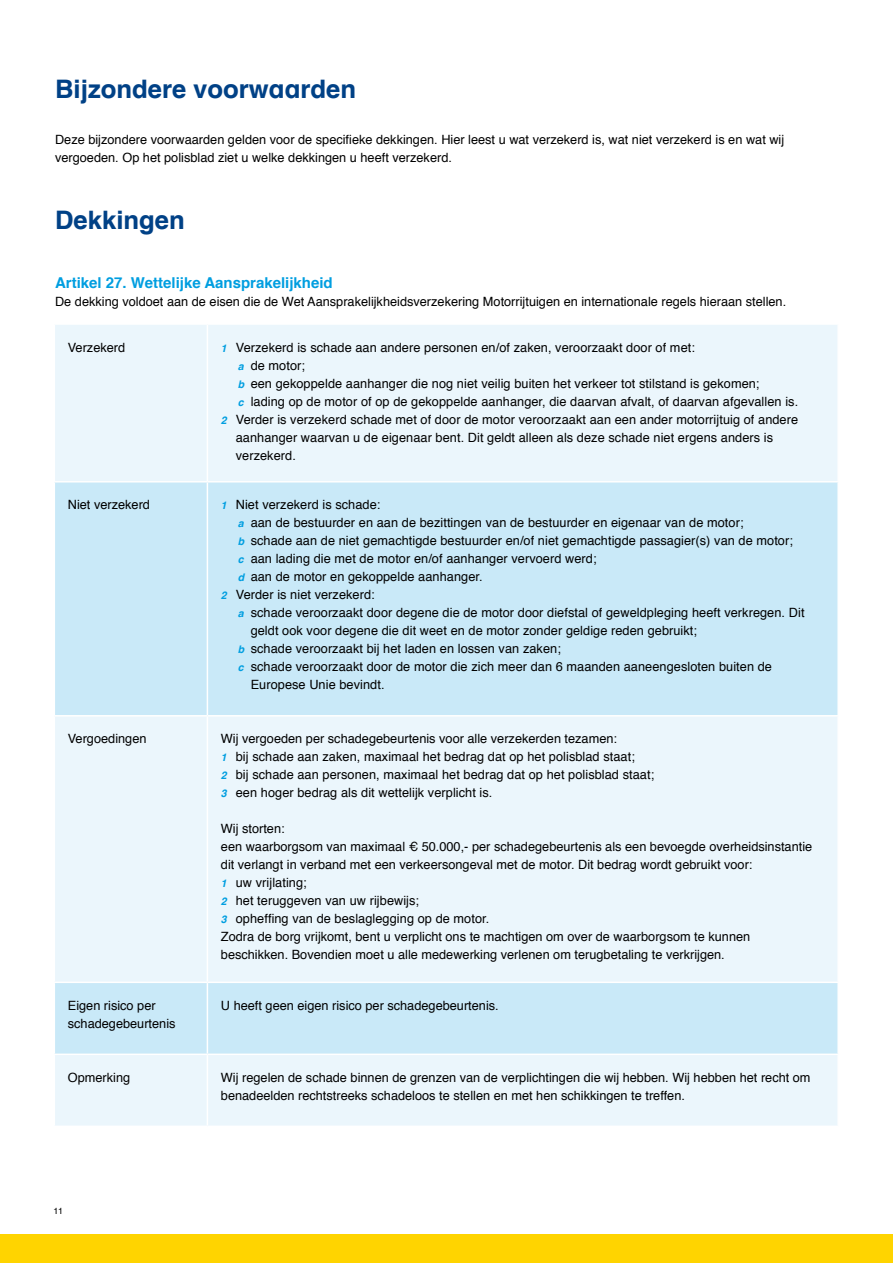
<style>
.page{position:relative;width:893px;height:1263px;background:#fff}
.page>*{position:absolute;margin:0;border:0;box-sizing:border-box;transform-origin:0 0}
.t1{font:700 25.5px "Schulbuch Nord";color:#004186}
.t2{font:700 15px "Helvetica";color:#009ee0}
.t3{font:12.75px/18px "Helvetica";letter-spacing:.005em;color:#000}
.t4{font:9px "Helvetica";color:#000}
.s1{font-weight:700;font-style:italic;font-size:10.5px;color:#009ee0}
</style>
<div class="page">
<div style="left:0;top:1234px;width:893px;height:29px;background:#ffd400"></div>
<div style="left:55px;top:325px;width:782px;height:800px;background:#ebf6fc"></div>
<svg style="left:55px;top:482px;width:782px;height:571px;fill:#c9e9f8"></svg>
<hr style="left:207px;top:325px;width:1px;height:156px;background:#fff">
<hr style="left:207px;top:482px;width:1px;height:233px;background:#fff">
<hr style="left:207px;top:716px;width:1px;height:265px;background:#fff">
<hr style="left:207px;top:983px;width:1px;height:70px;background:#fff">
<hr style="left:207px;top:1055px;width:1px;height:70px;background:#fff">
<hr style="left:54px;top:481px;width:153px;height:1px;background:#fff">
<hr style="left:207px;top:481px;width:632px;height:1px;background:#fff">
<hr style="left:54px;top:715px;width:153px;height:1px;background:#fff">
<hr style="left:207px;top:715px;width:632px;height:1px;background:#fff">
<hr style="left:54px;top:981px;width:153px;height:2px;background:#fff">
<hr style="left:207px;top:981px;width:632px;height:2px;background:#fff">
<hr style="left:54px;top:1053px;width:153px;height:2px;background:#fff">
<hr style="left:207px;top:1053px;width:632px;height:2px;background:#fff">
<h1 class="t1" style="left:55px;top:73px;width:302px">Bijzondere voorwaarden</h1>
<p class="t3" style="left:55px;top:131px;width:731px">Deze bijzondere voorwaarden gelden voor de specifieke dekkingen. Hier leest u wat verzekerd is, wat niet verzekerd is en wat wij vergoeden. Op het polisblad ziet u welke dekkingen u heeft verzekerd.</p>
<h1 class="t1" style="left:55px;top:204px;width:131px">Dekkingen</h1>
<p class="t2" style="left:55px;top:271px;width:279px">Artikel 27. Wettelijke Aansprakelijkheid</p>
<p class="t3" style="left:55px;top:293px;width:733px">De dekking voldoet aan de eisen die de Wet Aansprakelijkheidsverzekering Motorrijtuigen en internationale regels hieraan stellen.</p>
<p class="t3" style="left:68px;top:338px;width:59px">Verzekerd</p>
<p class="t3" style="left:221px;top:338px;width:476px"><span class="s1">1</span> Verzekerd is schade aan andere personen en/of zaken, veroorzaakt door of met:</p>
<p class="t3" style="left:238px;top:356px;width:69px"><span class="s1">a</span> de motor;</p>
<p class="t3" style="left:238px;top:374px;width:523px"><span class="s1">b</span> een gekoppelde aanhanger die nog niet veilig buiten het verkeer tot stilstand is gekomen;</p>
<p class="t3" style="left:238px;top:392px;width:562px"><span class="s1">c</span> lading op de motor of op de gekoppelde aanhanger, die daarvan afvalt, of daarvan afgevallen is.</p>
<p class="t3" style="left:221px;top:410px;width:579px"><span class="s1">2</span> Verder is verzekerd schade met of door de motor veroorzaakt aan een ander motorrijtuig of andere</p>
<p class="t3" style="left:236px;top:428px;width:539px">aanhanger waarvan u de eigenaar bent. Dit geldt alleen als deze schade niet ergens anders is</p>
<p class="t3" style="left:236px;top:446px;width:62px">verzekerd.</p>
<p class="t3" style="left:68px;top:496px;width:84px">Niet verzekerd</p>
<p class="t3" style="left:221px;top:496px;width:161px"><span class="s1">1</span> Niet verzekerd is schade:</p>
<p class="t3" style="left:238px;top:514px;width:507px"><span class="s1">a</span> aan de bestuurder en aan de bezittingen van de bestuurder en eigenaar van de motor;</p>
<p class="t3" style="left:238px;top:532px;width:556px"><span class="s1">b</span> schade aan de niet gemachtigde bestuurder en/of niet gemachtigde passagier(s) van de motor;</p>
<p class="t3" style="left:238px;top:550px;width:360px"><span class="s1">c</span> aan lading die met de motor en/of aanhanger vervoerd werd;</p>
<p class="t3" style="left:238px;top:568px;width:246px"><span class="s1">d</span> aan de motor en gekoppelde aanhanger.</p>
<p class="t3" style="left:221px;top:586px;width:155px"><span class="s1">2</span> Verder is niet verzekerd:</p>
<p class="t3" style="left:238px;top:604px;width:568px"><span class="s1">a</span> schade veroorzaakt door degene die de motor door diefstal of geweldpleging heeft verkregen. Dit</p>
<p class="t3" style="left:251px;top:622px;width:448px">geldt ook voor degene die dit weet en de motor zonder geldige reden gebruikt;</p>
<p class="t3" style="left:238px;top:640px;width:324px"><span class="s1">b</span> schade veroorzaakt bij het laden en lossen van zaken;</p>
<p class="t3" style="left:238px;top:658px;width:536px"><span class="s1">c</span> schade veroorzaakt door de motor die zich meer dan 6 maanden aaneengesloten buiten de</p>
<p class="t3" style="left:251px;top:676px;width:135px">Europese Unie bevindt.</p>
<p class="t3" style="left:68px;top:730px;width:80px">Vergoedingen</p>
<p class="t3" style="left:221px;top:730px;width:435px">Wij vergoeden per schadegebeurtenis voor alle verzekerden tezamen:<br><span class="s1">1</span> bij schade aan zaken, maximaal het bedrag dat op het polisblad staat;<br><span class="s1">2</span> bij schade aan personen, maximaal het bedrag dat op het polisblad staat; <span class="s1">3</span> een hoger bedrag als dit wettelijk verplicht is.</p>
<p class="t3" style="left:221px;top:820px;width:593px">Wij storten:<br>een waarborgsom van maximaal € 50.000,- per schadegebeurtenis als een bevoegde overheidsinstantie dit verlangt in verband met een verkeersongeval met de motor. Dit bedrag wordt gebruikt voor:<br><span class="s1">1</span> uw vrijlating;<br><span class="s1">2</span> het teruggeven van uw rijbewijs;<br><span class="s1">3</span> opheffing van de beslaglegging op de motor.<br>Zodra de borg vrijkomt, bent u verplicht ons te machtigen om over de waarborgsom te kunnen beschikken. Bovendien moet u alle medewerking verlenen om terugbetaling te verkrijgen.</p>
<p class="t3" style="left:68px;top:997px;width:109px">Eigen risico per schadegebeurtenis</p>
<p class="t3" style="left:221px;top:997px;width:279px">U heeft geen eigen risico per schadegebeurtenis.</p>
<p class="t3" style="left:68px;top:1069px;width:64px">Opmerking</p>
<p class="t3" style="left:221px;top:1069px;width:591px">Wij regelen de schade binnen de grenzen van de verplichtingen die wij hebben. Wij hebben het recht om benadeelden rechtstreeks schadeloos te stellen en met hen schikkingen te treffen.</p>
<p class="t4" style="left:54px;top:1204px;width:11px">11</p>
</div>
